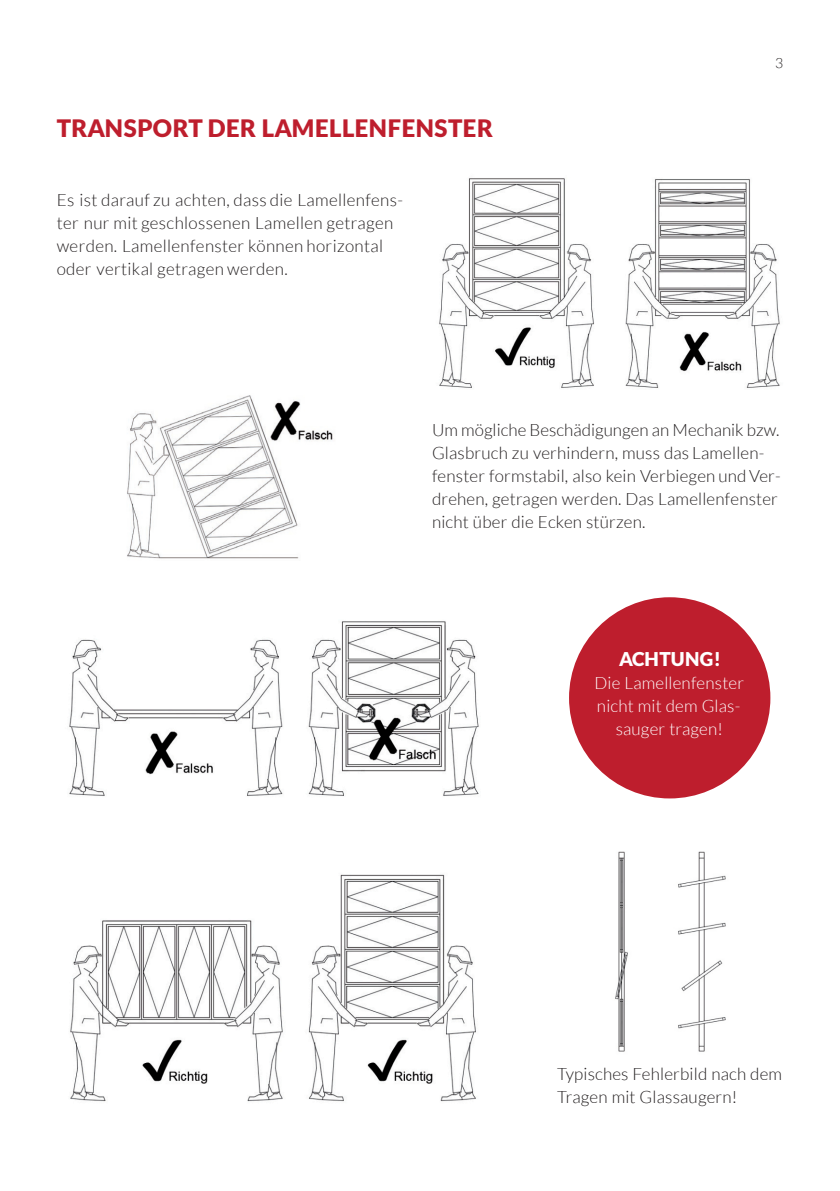
<style>
.page{position:relative;width:840px;height:1191px;background:#fff}
.page>*{position:absolute;margin:0;border:0;box-sizing:border-box;transform-origin:0 0}
.t1{font:900 24px "Lato";letter-spacing:.02em;color:#be1e2d}
.t2{font:900 19px "Lato";letter-spacing:.015em;color:#fff}
.t3{font:300 17px "Lato";letter-spacing:.01em;color:#231f20}
.t4{font:300 17px "Lato";letter-spacing:.01em;color:#fff}
.t5{font:300 14px "Lato";color:#231f20}
</style>
<div class="page">
<img style="left:615px;top:851px;width:111px;height:201px">
<div style="left:568px;top:597px;width:202px;height:201px;background:#be1e2d;border-radius:50%"></div>
<img style="left:439px;top:178px;width:341px;height:210px">
<img style="left:127px;top:395px;width:206px;height:164px">
<img style="left:69px;top:621px;width:410px;height:175px">
<img style="left:70px;top:874px;width:406px;height:228px">
<p class="t1" style="left:57px;top:118px;width:437px">TRANSPORT DER LAMELLENFENSTER</p>
<p class="t3" style="left:57px;top:192px;width:348px">Es ist darauf zu achten, dass die Lamellenfens-</p>
<p class="t3" style="left:57px;top:215px;width:338px">ter nur mit geschlossenen Lamellen getragen</p>
<p class="t3" style="left:57px;top:238px;width:328px">werden. Lamellenfenster können horizontal</p>
<p class="t3" style="left:57px;top:261px;width:232px">oder vertikal getragen werden.</p>
<p class="t5" style="left:774px;top:57px;width:10px">3</p>
<p class="t3" style="left:432px;top:422px;width:349px">Um mögliche Beschädigungen an Mechanik bzw.</p>
<p class="t3" style="left:432px;top:445px;width:334px">Glasbruch zu verhindern, muss das Lamellen-</p>
<p class="t3" style="left:432px;top:468px;width:350px">fenster formstabil, also kein Verbiegen und Ver-</p>
<p class="t3" style="left:432px;top:491px;width:347px">drehen, getragen werden. Das Lamellenfenster</p>
<p class="t3" style="left:432px;top:514px;width:215px">nicht über die Ecken stürzen.</p>
<p class="t2" style="left:618px;top:651px;width:103px">ACHTUNG!</p>
<p class="t4" style="left:594px;top:675px;width:151px">Die Lamellenfenster</p>
<p class="t4" style="left:596px;top:698px;width:145px">nicht mit dem Glas-</p>
<p class="t4" style="left:615px;top:721px;width:109px">sauger tragen!</p>
<p class="t3" style="left:557px;top:1066px;width:226px">Typisches Fehlerbild nach dem</p>
<p class="t3" style="left:557px;top:1089px;width:182px">Tragen mit Glassaugern!</p>
</div>
